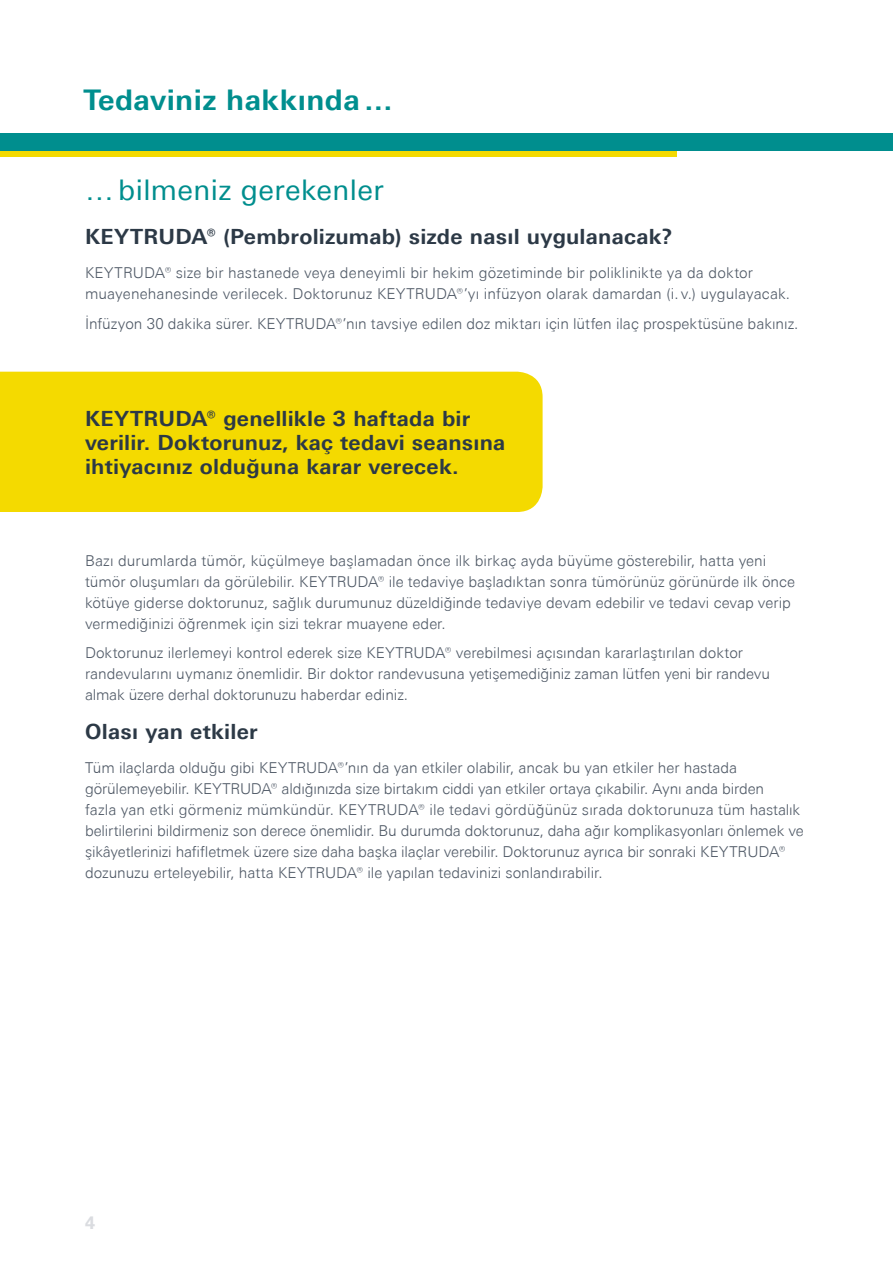
<style>
.page{position:relative;width:893px;height:1263px;background:#fff}
.page>*{position:absolute;margin:0;border:0;box-sizing:border-box;transform-origin:0 0}
.t1{font:28.5px "Univers Next Pro";letter-spacing:.015em;color:#008e8e}
.t2{font:700 28.5px "Univers Next Pro";letter-spacing:.015em;color:#008e8e}
.t3{font:700 21px/24px "Univers Next Pro";letter-spacing:.01em;color:#2c3946}
.t4{font:700 18px "Univers LT Std";color:#dadce0}
.t5{font:300 15px/21px "Univers Next Pro";color:#4e5865}
</style>
<div class="page">
<div style="left:0;top:372px;width:543px;height:140px;background:#f4da00"></div>
<div style="left:0;top:133px;width:893px;height:18px;background:#008e8e"></div>
<div style="left:0;top:151px;width:677px;height:6px;background:#f4da00"></div>
<h1 class="t2" style="left:83px;top:83px;width:311px">Tedaviniz hakkında…</h1>
<h1 class="t1" style="left:85px;top:173px;width:300px">…bilmeniz gerekenler</h1>
<h2 class="t3" style="left:85px;top:225px;width:589px">KEYTRUDA® (Pembrolizumab) sizde nasıl uygulanacak?</h2>
<p class="t5" style="left:85px;top:262px;width:707px">KEYTRUDA® size bir hastanede veya deneyimli bir hekim gözetiminde bir poliklinikte ya da doktor muayenehanesinde verilecek. Doktorunuz KEYTRUDA®’yı infüzyon olarak damardan (i. v.) uygulayacak.</p>
<p class="t5" style="left:85px;top:313px;width:715px">İnfüzyon 30 dakika sürer. KEYTRUDA®’nın tavsiye edilen doz miktarı için lütfen ilaç prospektüsüne bakınız.</p>
<h2 class="t3" style="left:85px;top:406px;width:422px">KEYTRUDA® genellikle 3 haftada bir verilir. Doktorunuz, kaç tedavi seansına ihtiyacınız olduğuna karar verecek.</h2>
<p class="t5" style="left:85px;top:550px;width:712px">Bazı durumlarda tümör, küçülmeye başlamadan önce ilk birkaç ayda büyüme gösterebilir, hatta yeni tümör oluşumları da görülebilir. KEYTRUDA® ile tedaviye başladıktan sonra tümörünüz görünürde ilk önce kötüye giderse doktorunuz, sağlık durumunuz düzeldiğinde tedaviye devam edebilir ve tedavi cevap verip vermediğinizi öğrenmek için sizi tekrar muayene eder.</p>
<p class="t5" style="left:85px;top:642px;width:687px">Doktorunuz ilerlemeyi kontrol ederek size KEYTRUDA® verebilmesi açısından kararlaştırılan doktor randevularını uymanız önemlidir. Bir doktor randevusuna yetişemediğiniz zaman lütfen yeni bir randevu almak üzere derhal doktorunuzu haberdar ediniz.</p>
<h2 class="t3" style="left:85px;top:719px;width:174px">Olası yan etkiler</h2>
<p class="t5" style="left:85px;top:757px;width:720px">Tüm ilaçlarda olduğu gibi KEYTRUDA®’nın da yan etkiler olabilir, ancak bu yan etkiler her hastada görülemeyebilir. KEYTRUDA® aldığınızda size birtakım ciddi yan etkiler ortaya çıkabilir. Aynı anda birden<br>fazla yan etki görmeniz mümkündür. KEYTRUDA® ile tedavi gördüğünüz sırada doktorunuza tüm hastalık belirtilerini bildirmeniz son derece önemlidir. Bu durumda doktorunuz, daha ağır komplikasyonları önlemek ve şikâyetlerinizi hafifletmek üzere size daha başka ilaçlar verebilir. Doktorunuz ayrıca bir sonraki KEYTRUDA® dozunuzu erteleyebilir, hatta KEYTRUDA® ile yapılan tedavinizi sonlandırabilir.</p>
<p class="t4" style="left:85px;top:1212px;width:12px">4</p>
</div>
